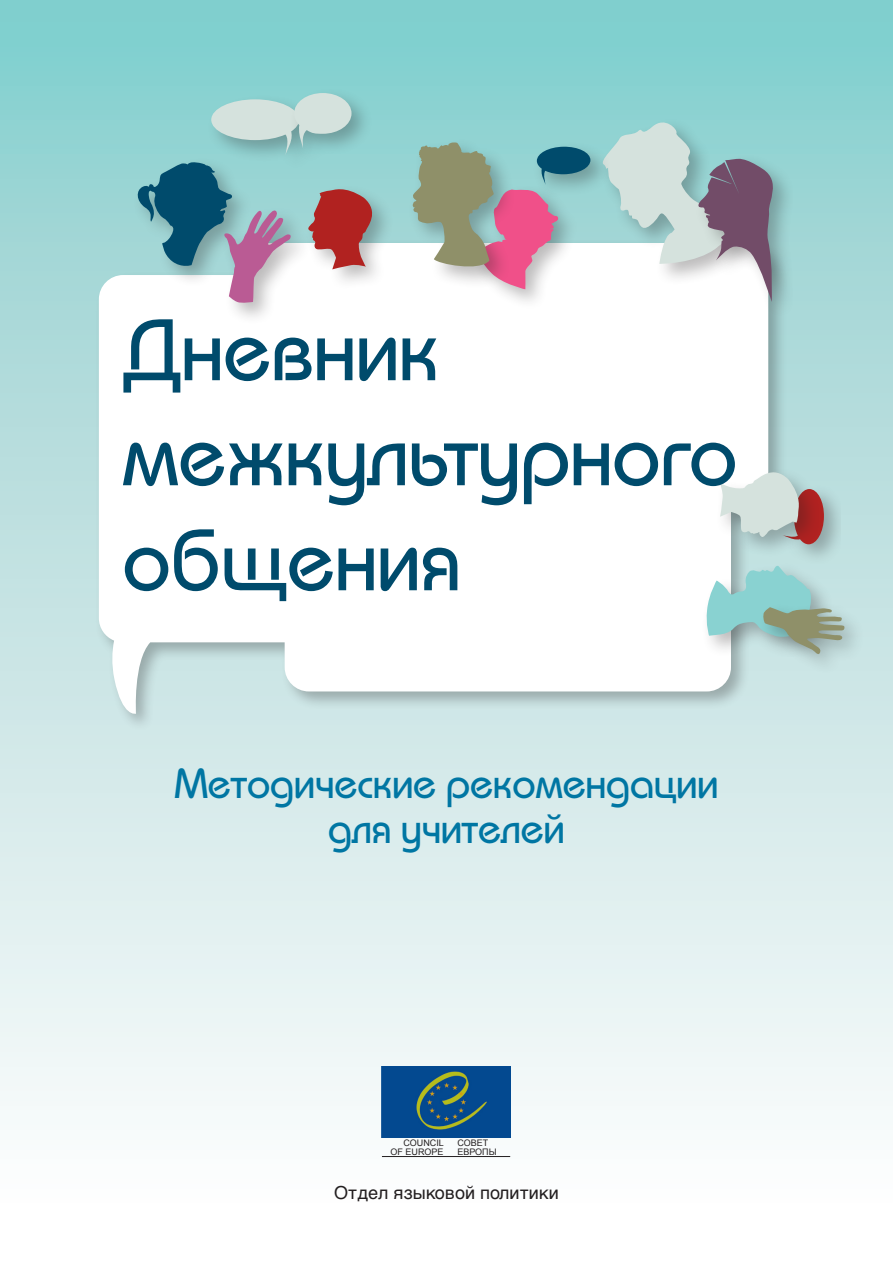
<style>
.page{position:relative;width:893px;height:1263px;background:#fff}
.page>*{position:absolute;margin:0;border:0;box-sizing:border-box;transform-origin:0 0}
.t1{font:500 87px/105px "Bauhaus C";color:#004b6c}
.t2{font:500 42px/45px "Bauhaus C";color:#0076a3;text-align:center}
.t3{font:18px "Helvetica C";color:#231f20}
.t4{font:9px/9px "Arial";color:#231f20;text-align:right}
</style>
<div class="page">
<div style="left:0;top:0;width:893px;height:1263px;background:linear-gradient(to bottom,#87cdcc,#fffeff)"></div>
<div style="left:94px;top:238px;width:693px;height:494px;background:#231f20;opacity:.3"></div>
<svg style="left:99px;top:243px;width:669px;height:475px"></svg>
<div style="left:205px;top:93px;width:115px;height:79px;background:#92d2d2"></div>
<div style="left:288px;top:87px;width:85px;height:79px;background:#231f20;opacity:.3"></div>
<svg style="left:211px;top:93px;width:141px;height:62px"></svg>
<div style="left:132px;top:156px;width:121px;height:131px;background:#231f20;opacity:.3"></div>
<div style="left:302px;top:183px;width:91px;height:107px;background:#231f20;opacity:.3"></div>
<svg style="left:307px;top:185px;width:74px;height:84px;background:#b36f6e"></svg>
<div style="left:218px;top:204px;width:92px;height:119px;background:#231f20;opacity:.3"></div>
<svg style="left:135px;top:162px;width:156px;height:142px"></svg>
<div style="left:776px;top:483px;width:65px;height:82px;background:#231f20;opacity:.3"></div>
<div style="left:468px;top:183px;width:109px;height:127px;background:#231f20;opacity:.3"></div>
<div style="left:406px;top:136px;width:108px;height:152px;background:#231f20;opacity:.3"></div>
<div style="left:692px;top:152px;width:101px;height:168px;background:#231f20;opacity:.3"></div>
<svg style="left:599px;top:115px;width:182px;height:187px"></svg>
<div style="left:700px;top:559px;width:132px;height:98px;background:#231f20;opacity:.3"></div>
<div style="left:757px;top:601px;width:108px;height:73px;background:#231f20;opacity:.3"></div>
<svg style="left:705px;top:565px;width:139px;height:90px;background:#a6cac4"></svg>
<div style="left:713px;top:466px;width:106px;height:91px;background:#231f20;opacity:.3"></div>
<svg style="left:720px;top:464px;width:104px;height:80px"></svg>
<div style="left:530px;top:140px;width:81px;height:62px;background:#231f20;opacity:.3"></div>
<svg style="left:412px;top:142px;width:178px;height:147px;background:#ada8a9"></svg>
<img style="left:382px;top:1066px;width:128px;height:71px">
<hr style="left:382px;top:1156px;width:128px;height:1px;background:#231f20">
<h1 class="t1" style="left:123px;top:299px;width:616px">Дневник межкультурного общения</h1>
<p class="t2" style="left:175px;top:761px;width:545px">Методические рекомендации для учителей</p>
<p class="t4" style="left:391px;top:1139px;width:55px">COUNCIL<br>OF EUROPE</p>
<p class="t4" style="left:457px;top:1139px;width:41px;text-align:left">СОВЕТ<br>ЕВРОПЫ</p>
<p class="t3" style="left:334px;top:1183px;width:226px">Отдел языковой политики</p>
</div>
